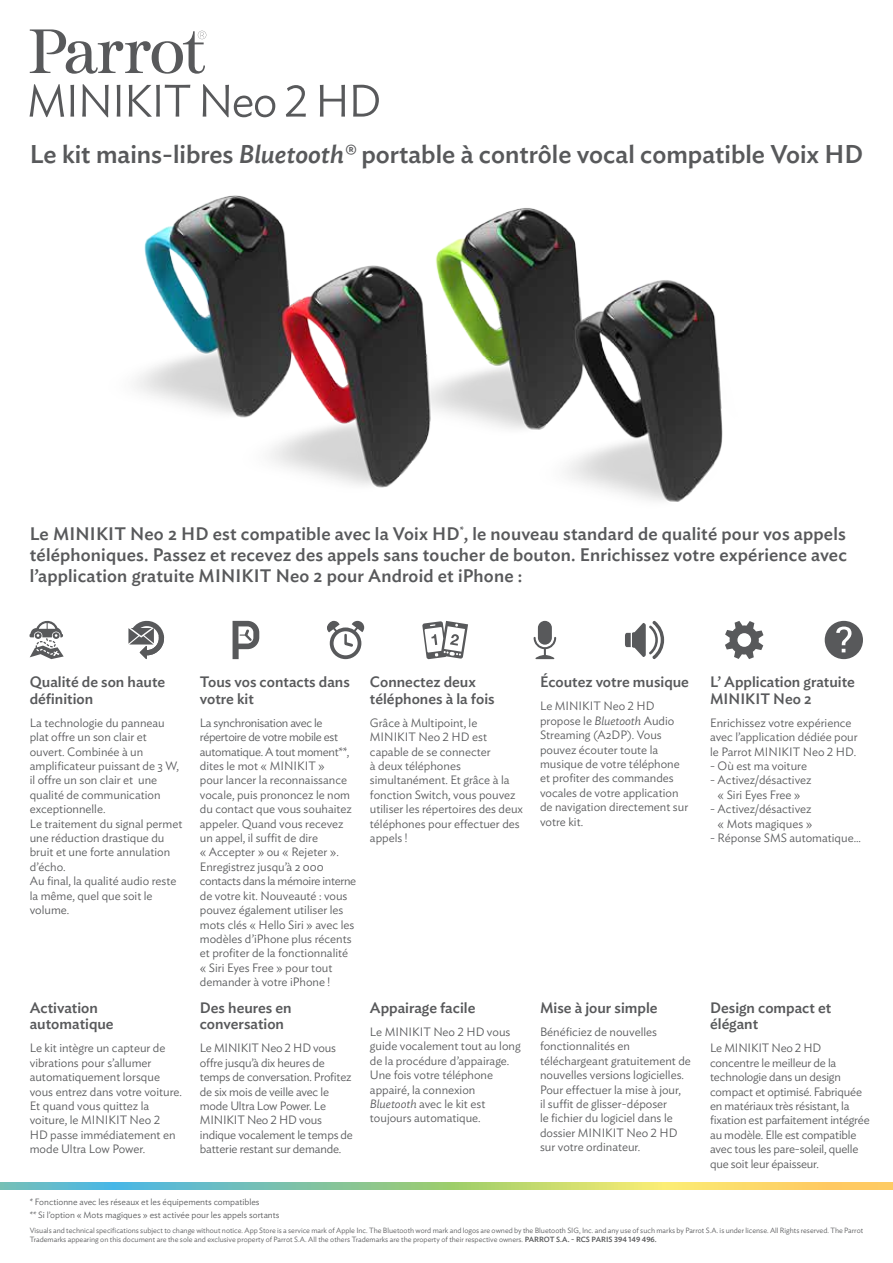
<style>
.page{position:relative;width:893px;height:1263px;background:#fff}
.page>*{position:absolute;margin:0;border:0;box-sizing:border-box;transform-origin:0 0}
.t1{font:500 25.5px "Ideal Sans";color:#58595b}
.t2{font:500 18px/21px "Ideal Sans";letter-spacing:.01em;color:#58595b;text-align:justify}
.t3{font:500 15px/16.5px "Ideal Sans";color:#58595b}
.t4{font:300 12px/14.4px "Ideal Sans";color:#58595b}
.t5{font:300 9px/13.2px "Ideal Sans";color:#58595b}
.t6{font:300 7.5px/9px "Ideal Sans";color:#58595b}
.s1{font-style:italic}
.s2{font-weight:500}
</style>
<div class="page">
<svg style="left:0;top:1182px;width:893px;height:8px;background:#abcc90"></svg>
<img style="left:136px;top:195px;width:587px;height:307px">
<svg style="left:30px;top:620px;width:34px;height:39px"></svg>
<svg style="left:128px;top:620px;width:37px;height:39px"></svg>
<svg style="left:233px;top:621px;width:26px;height:38px"></svg>
<svg style="left:327px;top:621px;width:37px;height:38px"></svg>
<svg style="left:625px;top:620px;width:39px;height:40px"></svg>
<svg style="left:534px;top:637px;width:22px;height:22px"></svg>
<div style="left:538px;top:621px;width:14px;height:24px;background:#58595b;border-radius:7px"></div>
<svg style="left:422px;top:621px;width:46px;height:38px"></svg>
<svg style="left:725px;top:621px;width:38px;height:38px"></svg>
<svg style="left:825px;top:621px;width:38px;height:38px"></svg>
<svg style="left:30px;top:29px;width:176px;height:45px"></svg>
<svg style="left:30px;top:84px;width:349px;height:33px"></svg>
<h1 class="t1" style="left:30px;top:135px;width:835px">Le kit mains-libres <span class="s1">Bluetooth®</span> portable à contrôle vocal compatible Voix HD</h1>
<p class="t2" style="left:30px;top:522px;width:819px">Le MINIKIT Neo 2 HD est compatible avec la Voix HD<sup>*</sup>, le nouveau standard de qualité pour vos appels téléphoniques. Passez et recevez des appels sans toucher de bouton. Enrichissez votre expérience avec l’application gratuite MINIKIT Neo 2 pour Android et iPhone :</p>
<p class="t3" style="left:30px;top:673px;width:137px">Qualité de son haute définition</p>
<p class="t4" style="left:30px;top:714px;width:154px">La technologie du panneau plat offre un son clair et ouvert. Combinée à un amplificateur puissant de 3 W, il offre un son clair et une qualité de communication exceptionnelle.<br>Le traitement du signal permet une réduction drastique du bruit et une forte annulation d’écho.<br>Au final, la qualité audio reste la même, quel que soit le volume.</p>
<p class="t3" style="left:30px;top:998px;width:85px">Activation automatique</p>
<p class="t4" style="left:30px;top:1040px;width:154px">Le kit intègre un capteur de vibrations pour s’allumer automatiquement lorsque vous entrez dans votre voiture.<br>Et quand vous quittez la voiture, le MINIKIT Neo 2<br>HD passe immédiatement en mode Ultra Low Power.</p>
<p class="t3" style="left:200px;top:673px;width:151px">Tous vos contacts dans votre kit</p>
<p class="t4" style="left:200px;top:714px;width:158px">La synchronisation avec le répertoire de votre mobile est automatique. A tout moment**, dites le mot « MINIKIT »<br>pour lancer la reconnaissance vocale, puis prononcez le nom du contact que vous souhaitez appeler. Quand vous recevez un appel, il suffit de dire<br>« Accepter » ou « Rejeter ».<br>Enregistrez jusqu’à 2 000 contacts dans la mémoire interne de votre kit. Nouveauté : vous pouvez également utiliser les mots clés « Hello Siri » avec les modèles d’iPhone plus récents et profiter de la fonctionnalité « Siri Eyes Free » pour tout demander à votre iPhone !</p>
<p class="t3" style="left:200px;top:998px;width:93px">Des heures en conversation</p>
<p class="t4" style="left:200px;top:1040px;width:155px">Le MINIKIT Neo 2 HD vous offre jusqu’à dix heures de temps de conversation. Profitez de six mois de veille avec le mode Ultra Low Power. Le<br>MINIKIT Neo 2 HD vous indique vocalement le temps de batterie restant sur demande.</p>
<p class="t3" style="left:370px;top:673px;width:126px">Connectez deux téléphones à la fois</p>
<p class="t4" style="left:370px;top:714px;width:155px">Grâce à Multipoint, le<br>MINIKIT Neo 2 HD est capable de se connecter<br>à deux téléphones simultanément. Et grâce à la fonction Switch, vous pouvez utiliser les répertoires des deux téléphones pour effectuer des appels !</p>
<p class="t3" style="left:370px;top:998px;width:107px">Appairage facile</p>
<p class="t4" style="left:370px;top:1023px;width:152px">Le MINIKIT Neo 2 HD vous guide vocalement tout au long de la procédure d’appairage.<br>Une fois votre téléphone appairé, la connexion<br><span class="s1">Bluetooth</span> avec le kit est toujours automatique.</p>
<p class="t3" style="left:540px;top:673px;width:150px">Écoutez votre musique</p>
<p class="t4" style="left:540px;top:698px;width:150px">Le MINIKIT Neo 2 HD propose le <span class="s1">Bluetooth</span> Audio<br>Streaming (A2DP). Vous pouvez écouter toute la musique de votre téléphone et profiter des commandes vocales de votre application de navigation directement sur votre kit.</p>
<p class="t3" style="left:540px;top:998px;width:119px">Mise à jour simple</p>
<p class="t4" style="left:540px;top:1023px;width:152px">Bénéficiez de nouvelles fonctionnalités en téléchargeant gratuitement de nouvelles versions logicielles.<br>Pour effectuer la mise à jour,<br>il suffit de glisser-déposer<br>le fichier du logiciel dans le dossier MINIKIT Neo 2 HD sur votre ordinateur.</p>
<p class="t5" style="left:30px;top:1195px;width:251px">* Fonctionne avec les réseaux et les équipements compatibles<br>** Si l’option « Mots magiques » est activée pour les appels sortants</p>
<p class="t3" style="left:710px;top:673px;width:146px">L’ Application gratuite<br>MINIKIT Neo 2</p>
<p class="t4" style="left:710px;top:714px;width:149px">Enrichissez votre expérience avec l’application dédiée pour le Parrot MINIKIT Neo 2 HD.</p>
<p class="t4" style="left:710px;top:758px;width:98px">- Où est ma voiture</p>
<p class="t4" style="left:710px;top:772px;width:103px;text-align:center">- Activez/désactivez « Siri Eyes Free »</p>
<p class="t4" style="left:710px;top:801px;width:104px;text-align:right">- Activez/désactivez « Mots magiques »</p>
<p class="t4" style="left:710px;top:830px;width:152px">- Réponse SMS automatique...</p>
<p class="t3" style="left:710px;top:998px;width:123px">Design compact et élégant</p>
<p class="t4" style="left:710px;top:1040px;width:161px">Le MINIKIT Neo 2 HD concentre le meilleur de la technologie dans un design compact et optimisé. Fabriquée en matériaux très résistant, la fixation est parfaitement intégrée au modèle. Elle est compatible avec tous les pare-soleil, quelle que soit leur épaisseur.</p>
<p class="t6" style="left:30px;top:1225px;width:835px">Visuals and technical specifications subject to change without notice. App Store is a service mark of Apple Inc. The Bluetooth word mark and logos are owned by the Bluetooth SIG, Inc. and any use of such marks by Parrot S.A. is under license. All Rights reserved. The Parrot<br>Trademarks appearing on this document are the sole and exclusive property of Parrot S.A. All the others Trademarks are the property of their respective owners. <span class="s2">PARROT S.A. - RCS PARIS 394 149 496.</span></p>
</div>
